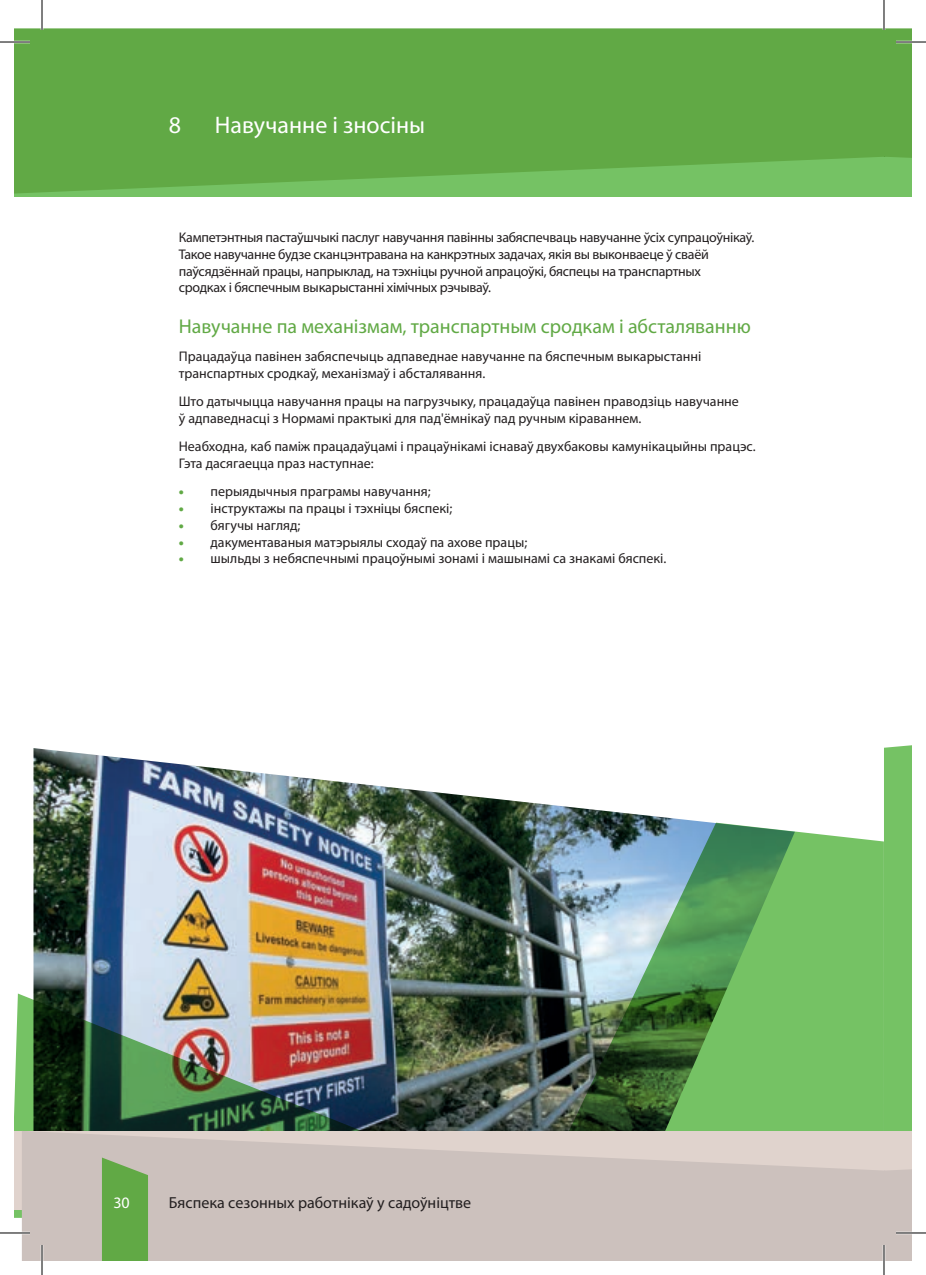
<style>
.page{position:relative;width:926px;height:1275px;background:#fff}
.page>*{position:absolute;margin:0;border:0;box-sizing:border-box;transform-origin:0 0}
.t1{font:24px "Myriad Pro";color:#fff}
.t2{font:20px "Myriad Pro";color:#61a945}
.t3{font:16px "Myriad Pro";color:#231f20}
.t4{font:16px "Myriad Pro";color:#fff}
.t5{font:14px/16.8px "Myriad Pro";color:#231f20}
.t6{font:14px/16.8px "Myriad Pro";letter-spacing:-.02em;color:#231f20}
.s1{font-weight:900;color:#61a945}
</style>
<div class="page">
<div style="left:14px;top:82px;width:870px;height:115px;background:#75c264"></div>
<svg style="left:14px;top:28px;width:869px;height:165px;background:#63ab48"></svg>
<img style="left:33px;top:748px;width:673px;height:74px">
<img style="left:14px;top:822px;width:870px;height:396px">
<svg style="left:884px;top:745px;width:28px;height:516px;background:#8bc37b"></svg>
<svg style="left:22px;top:1131px;width:863px;height:130px;background:#cfc3bf"></svg>
<div style="left:884px;top:82px;width:28px;height:115px;background:#75c264"></div>
<div style="left:883px;top:28px;width:29px;height:130px;background:#61a945"></div>
<svg style="left:102px;top:1157px;width:46px;height:104px;background:#6aab4f"></svg>
<hr style="left:0;top:41px;width:30px;height:2px;background:#fff">
<hr style="left:896px;top:41px;width:30px;height:2px;background:#fff">
<hr style="left:0;top:1231px;width:30px;height:3px;background:#fff">
<hr style="left:896px;top:1231px;width:30px;height:3px;background:#fff">
<hr style="left:41px;top:0;width:2px;height:30px;background:#fff">
<hr style="left:41px;top:1245px;width:2px;height:30px;background:#fff">
<hr style="left:883px;top:0;width:2px;height:30px;background:#fff">
<hr style="left:883px;top:1245px;width:2px;height:30px;background:#fff">
<hr style="left:0;top:42px;width:30px;height:1px;background:#000">
<hr style="left:896px;top:42px;width:30px;height:1px;background:#000">
<hr style="left:0;top:1232px;width:30px;height:1px;background:#000">
<hr style="left:896px;top:1232px;width:30px;height:1px;background:#000">
<hr style="left:42px;top:0;width:1px;height:30px;background:#000">
<hr style="left:42px;top:1245px;width:1px;height:30px;background:#000">
<hr style="left:884px;top:0;width:1px;height:30px;background:#000">
<hr style="left:884px;top:1245px;width:1px;height:30px;background:#000">
<p class="t1" style="left:169px;top:110px;width:14px">8</p>
<p class="t1" style="left:215px;top:110px;width:212px">Навучанне і зносіны</p>
<p class="t6" style="left:179px;top:229px;width:577px">Кампетэнтныя пастаўшчыкі паслуг навучання павінны забяспечваць навучанне ўсіх супрацоўнікаў.<br>Такое навучанне будзе сканцэнтравана на канкрэтных задачах, якія вы выконваеце ў сваёй паўсядзённай працы, напрыклад, на тэхніцы ручной апрацоўкі, бяспецы на транспартных<br>сродках і бяспечным выкарыстанні хімічных рэчываў.</p>
<h2 class="t2" style="left:179px;top:314px;width:574px">Навучанне па механізмам, транспартным сродкам і абсталяванню</h2>
<p class="t5" style="left:179px;top:348px;width:524px">Працадаўца павінен забяспечыць адпаведнае навучанне па бяспечным выкарыстанні транспартных сродкаў, механізмаў і абсталявання.</p>
<p class="t5" style="left:179px;top:393px;width:562px">Што датычыцца навучання працы на пагрузчыку, працадаўца павінен праводзіць навучанне ў адпаведнасці з Нормамі практыкі для пад'ёмнікаў пад ручным кіраваннем.</p>
<p class="t5" style="left:179px;top:438px;width:578px">Неабходна, каб паміж працадаўцамі і працаўнікамі існаваў двухбаковы камунікацыйны працэс.<br>Гэта дасягаецца праз наступнае:</p>
<p class="t5" style="left:179px;top:483px;width:253px"><span class="s1">•</span> перыядычныя праграмы навучання;</p>
<p class="t5" style="left:179px;top:499px;width:275px"><span class="s1">•</span> інструктажы па працы і тэхніцы бяспекі;</p>
<p class="t5" style="left:179px;top:516px;width:123px"><span class="s1">•</span> бягучы нагляд;</p>
<p class="t5" style="left:179px;top:533px;width:350px"><span class="s1">•</span> дакументаваныя матэрыялы сходаў па ахове працы;</p>
<p class="t5" style="left:179px;top:550px;width:489px"><span class="s1">•</span> шыльды з небяспечнымі працоўнымі зонамі і машынамі са знакамі бяспекі.</p>
<p class="t4" style="left:122px;top:1192px;width:10px">2</p>
<p class="t3" style="left:169px;top:1192px;width:304px">Бяспека сезонных работнікаў у садоўніцтве</p>
<p class="t4" style="left:113px;top:1192px;width:18px">30</p>
</div>
